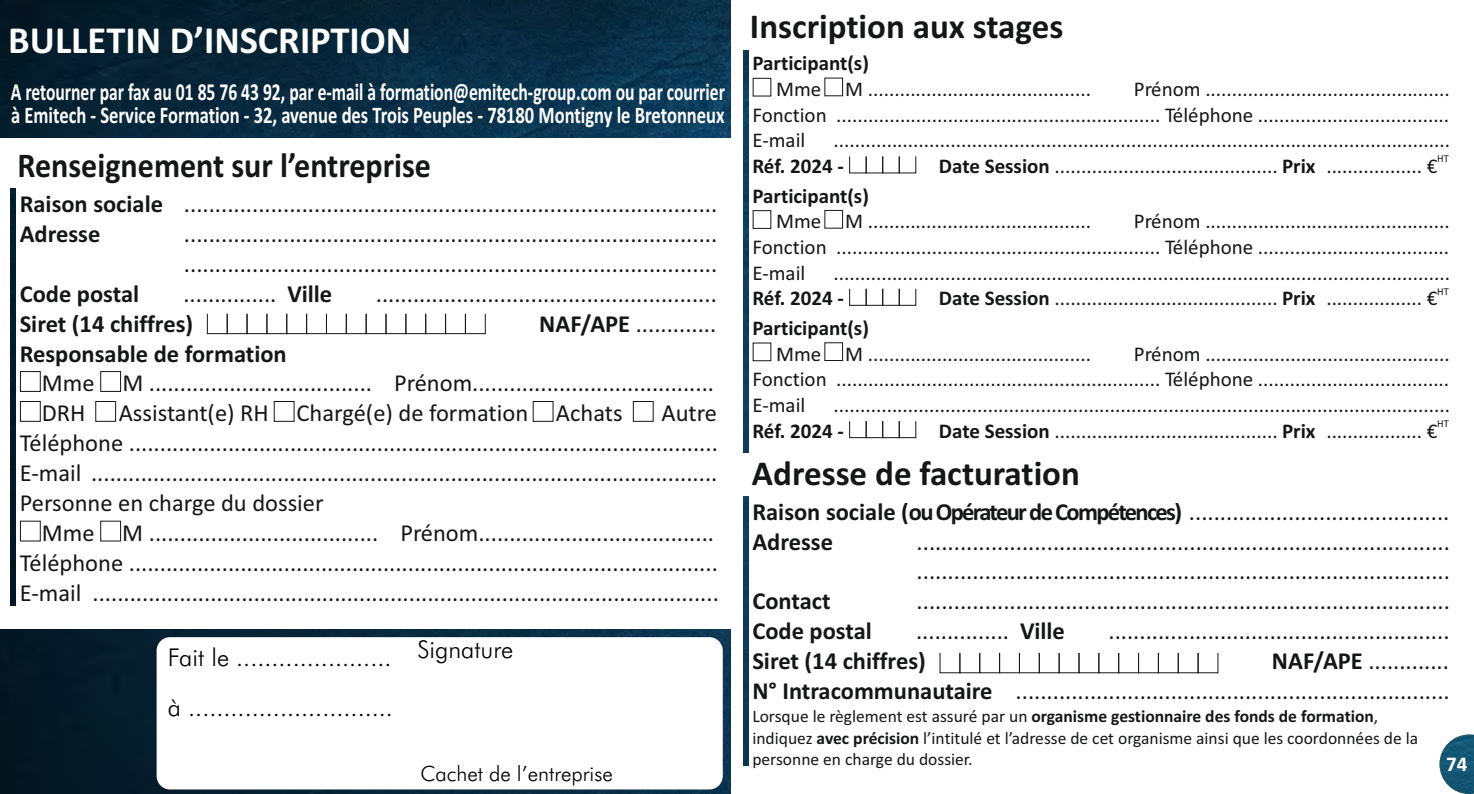
<style>
.page{position:relative;width:1474px;height:794px;background:#fff}
.page>*{position:absolute;margin:0;border:0;box-sizing:border-box;transform-origin:0 0}
.t1{font:700 38.5px "Calibri";color:#fff}
.t2{font:700 35px "Calibri";color:#151616}
.t3{font:700 35px "Calibri";color:#151616;scale:.92 1}
.t4{font:24.5px/29.9px "Calibri";color:#151616}
.t5{font:700 24.5px/29.9px "Calibri";color:#151616}
.t6{font:700 24.5px "Calibri";color:#fff;scale:.72 1}
.t7{font:300 24.5px/50.8px "Futura BT";color:#000}
.t8{font:700 23.97px "Calibri";color:#fff;scale:.78 1}
.t9{font:21px/25.6px "Calibri";color:#151616;text-align:justify}
.t10{font:700 21px "Calibri";color:#151616}
.t11{font:300 21px "Futura BT";color:#000}
.t12{font:700 21px "Calibri";color:#fff}
.t13{font:17.5px/21.3px "Calibri";color:#151616}
.t14{font:10.5px "Calibri";color:#151616}
.s1{font-weight:700}
.s2{font-weight:400}
</style>
<div class="page">
<img style="left:743px;top:50px;width:5px;height:402px">
<img style="left:743px;top:496px;width:5px;height:269px">
<img style="left:0;top:0;width:730px;height:138px">
<img style="left:0;top:630px;width:730px;height:164px">
<img style="left:1439px;top:734px;width:34px;height:60px">
<div style="left:753px;top:78px;width:18px;height:18px;border:1px solid #151616"></div>
<div style="left:753px;top:210px;width:18px;height:18px;border:1px solid #151616"></div>
<div style="left:753px;top:343px;width:18px;height:18px;border:1px solid #151616"></div>
<div style="left:849px;top:421px;width:17px;height:17px;border:1px solid #151616"></div>
<div style="left:866px;top:421px;width:16px;height:17px;border:1px solid #151616"></div>
<div style="left:882px;top:421px;width:17px;height:17px;border:1px solid #151616"></div>
<div style="left:899px;top:421px;width:17px;height:17px;border:1px solid #151616"></div>
<div style="left:999px;top:653px;width:20px;height:20px;border:1px solid #151616"></div>
<div style="left:1058px;top:653px;width:21px;height:20px;border:1px solid #151616"></div>
<div style="left:1078px;top:653px;width:21px;height:20px;border:1px solid #151616"></div>
<div style="left:1138px;top:653px;width:20px;height:20px;border:1px solid #151616"></div>
<div style="left:157px;top:637px;width:565px;height:152px;background:#fff;border-radius:13px"></div>
<div style="left:11px;top:189px;width:5px;height:416px;background:#041a28"></div>
<div style="left:20px;top:371px;width:20px;height:20px;border:1px solid #151616"></div>
<div style="left:100px;top:371px;width:21px;height:20px;border:1px solid #151616"></div>
<div style="left:20px;top:401px;width:20px;height:20px;border:1px solid #151616"></div>
<div style="left:96px;top:401px;width:20px;height:20px;border:1px solid #151616"></div>
<div style="left:207px;top:314px;width:20px;height:20px;border:1px solid #151616"></div>
<div style="left:267px;top:314px;width:20px;height:20px;border:1px solid #151616"></div>
<div style="left:326px;top:314px;width:20px;height:20px;border:1px solid #151616"></div>
<div style="left:386px;top:314px;width:20px;height:20px;border:1px solid #151616"></div>
<div style="left:445px;top:314px;width:20px;height:20px;border:1px solid #151616"></div>
<div style="left:227px;top:314px;width:20px;height:20px;border:1px solid #151616"></div>
<div style="left:286px;top:314px;width:21px;height:20px;border:1px solid #151616"></div>
<div style="left:346px;top:314px;width:20px;height:20px;border:1px solid #151616"></div>
<div style="left:405px;top:314px;width:21px;height:20px;border:1px solid #151616"></div>
<div style="left:465px;top:314px;width:20px;height:20px;border:1px solid #151616"></div>
<div style="left:247px;top:314px;width:20px;height:20px;border:1px solid #151616"></div>
<div style="left:306px;top:314px;width:21px;height:20px;border:1px solid #151616"></div>
<div style="left:366px;top:314px;width:20px;height:20px;border:1px solid #151616"></div>
<div style="left:425px;top:314px;width:21px;height:20px;border:1px solid #151616"></div>
<div style="left:100px;top:521px;width:21px;height:20px;border:1px solid #151616"></div>
<div style="left:633px;top:401px;width:20px;height:20px;border:1px solid #151616"></div>
<h1 class="t1" style="left:8px;top:25px;width:404px">BULLETIN D’INSCRIPTION</h1>
<p class="t6" style="left:11px;top:81px;width:993px">A retourner par fax au 01 85 76 43 92, par e-mail à formation@emitech-group.com ou par courrier</p>
<p class="t8" style="left:11px;top:105px;width:916px">à Emitech - Service Formation - 32, avenue des Trois Peuples - 78180 Montigny le Bretonneux</p>
<h2 class="t3" style="left:18px;top:151px;width:451px">Renseignement sur l’entreprise</h2>
<p class="t4" style="left:20px;top:191px;width:699px"><span class="s1">Raison sociale</span> ......................................................................................<br><span class="s1">Adresse</span></p>
<p class="t4" style="left:184px;top:221px;width:535px">...................................................................................... ......................................................................................</p>
<p class="t5" style="left:20px;top:280px;width:121px">Code postal</p>
<p class="t4" style="left:183px;top:280px;width:150px">............... <span class="s1">Ville</span></p>
<p class="t4" style="left:376px;top:280px;width:342px">.......................................................</p>
<p class="t5" style="left:20px;top:310px;width:175px">Siret (14 chiffres)</p>
<p class="t4" style="left:539px;top:310px;width:178px"><span class="s1">NAF/APE</span> .............</p>
<p class="t5" style="left:20px;top:340px;width:268px">Responsable de formation</p>
<p class="t4" style="left:42px;top:370px;width:673px">Mme M .................................... Prénom.......................................<br>DRH</p>
<p class="t4" style="left:119px;top:400px;width:505px">Assistant(e) RH Chargé(e) de formation Achats</p>
<p class="t4" style="left:20px;top:400px;width:699px;text-align:justify;text-indent:641px">Autre Téléphone ...............................................................................................<br>E-mail .....................................................................................................<br>Personne en charge du dossier</p>
<p class="t4" style="left:20px;top:520px;width:700px;text-indent:22px">Mme M ..................................... Prénom......................................<br>Téléphone ...............................................................................................<br>E-mail .....................................................................................................</p>
<p class="t7" style="left:168px;top:634px;width:226px">Fait le ...................... à .............................</p>
<p class="t7" style="left:417px;top:626px;width:97px">Signature</p>
<p class="t11" style="left:420px;top:765px;width:194px">Cachet de l’entreprise</p>
<h2 class="t2" style="left:750px;top:12px;width:315px">Inscription aux stages</h2>
<p class="t10" style="left:752px;top:55px;width:118px">Participant(s)</p>
<p class="t9" style="left:776px;top:78px;width:316px">Mme M ..........................................</p>
<p class="t9" style="left:752px;top:78px;width:699px;text-indent:381px">Prénom ..............................................<br>Fonction ............................................................. Téléphone ....................................<br>E-mail</p>
<p class="t9" style="left:833px;top:129px;width:618px">....................................................................................................................</p>
<p class="t14" style="left:1437px;top:155px;width:13px">HT</p>
<p class="t10" style="left:752px;top:157px;width:93px">Réf. 2024 -</p>
<p class="t9" style="left:939px;top:155px;width:500px"><span class="s1">Date Session</span> .......................................... <span class="s1">Prix</span> .................. €</p>
<p class="t10" style="left:752px;top:187px;width:118px">Participant(s)</p>
<p class="t9" style="left:776px;top:210px;width:316px">Mme M ..........................................</p>
<p class="t9" style="left:752px;top:210px;width:699px;text-indent:381px">Prénom ..............................................<br>Fonction ............................................................. Téléphone ....................................<br>E-mail</p>
<p class="t9" style="left:833px;top:262px;width:618px">....................................................................................................................</p>
<p class="t14" style="left:1437px;top:287px;width:13px">HT</p>
<p class="t10" style="left:752px;top:289px;width:93px">Réf. 2024 -</p>
<p class="t9" style="left:939px;top:287px;width:500px"><span class="s1">Date Session</span> .......................................... <span class="s1">Prix</span> .................. €</p>
<p class="t10" style="left:752px;top:319px;width:118px">Participant(s)</p>
<p class="t9" style="left:776px;top:343px;width:316px">Mme M ..........................................</p>
<p class="t9" style="left:752px;top:343px;width:699px;text-indent:381px">Prénom ..............................................<br>Fonction ............................................................. Téléphone ....................................<br>E-mail</p>
<p class="t9" style="left:833px;top:394px;width:618px">....................................................................................................................</p>
<p class="t14" style="left:1437px;top:419px;width:13px">HT</p>
<p class="t10" style="left:752px;top:422px;width:93px">Réf. 2024 -</p>
<p class="t9" style="left:939px;top:419px;width:500px"><span class="s1">Date Session</span> .......................................... <span class="s1">Prix</span> .................. €</p>
<h2 class="t2" style="left:752px;top:459px;width:329px">Adresse de facturation</h2>
<p class="t5" style="left:752px;top:498px;width:698px">Raison sociale (ou Opérateur de Compétences) <span class="s2">..........................................<br></span>Adresse</p>
<p class="t4" style="left:916px;top:528px;width:535px">...................................................................................... ......................................................................................</p>
<p class="t5" style="left:752px;top:588px;width:80px">Contact</p>
<p class="t4" style="left:916px;top:588px;width:535px">......................................................................................</p>
<p class="t5" style="left:752px;top:618px;width:121px">Code postal</p>
<p class="t4" style="left:916px;top:618px;width:150px">............... <span class="s1">Ville</span></p>
<p class="t4" style="left:1108px;top:618px;width:342px">.......................................................</p>
<p class="t4" style="left:752px;top:648px;width:699px;text-align:right"><span class="s1">NAF/APE</span> .............<br><span class="s1">N° Intracommunautaire</span> ......................................................................</p>
<p class="t13" style="left:752px;top:707px;width:667px">Lorsque le règlement est assuré par un <span class="s1">organisme gestionnaire des fonds de formation</span>, indiquez <span class="s1">avec précision</span> l’intitulé et l’adresse de cet organisme ainsi que les coordonnées de la personne en charge du dossier.</p>
<p class="t5" style="left:752px;top:648px;width:175px">Siret (14 chiffres)</p>
<p class="t12" style="left:1445px;top:755px;width:23px">74</p>
</div>
